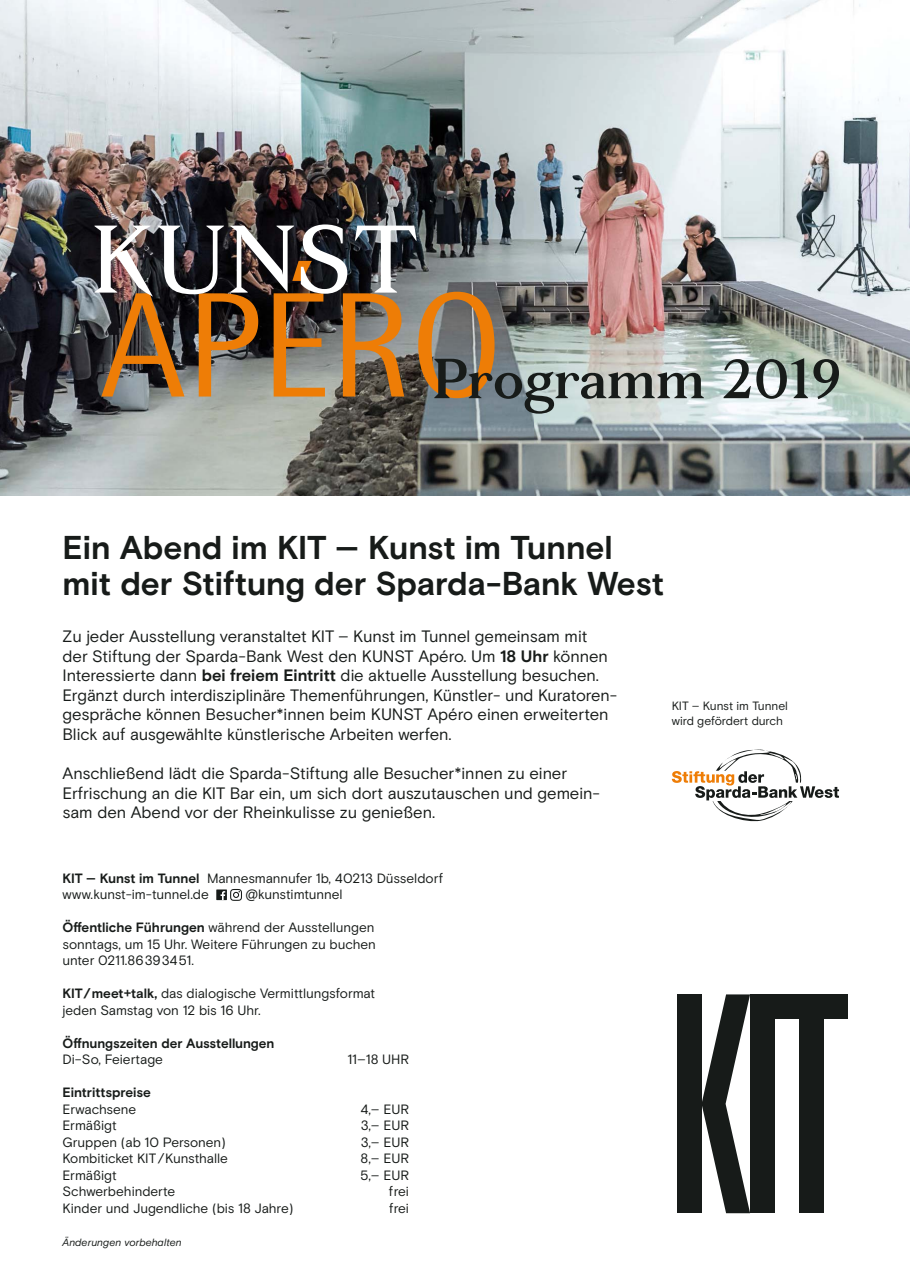
<style>
.page{position:relative;width:910px;height:1280px;background:#fff}
.page>*{position:absolute;margin:0;border:0;box-sizing:border-box;transform-origin:0 0}
.t1{font:93.75px "Fortescue";letter-spacing:.025em;color:#fff}
.t2{font:600 55.2px "Fortescue";color:#171b19}
.t3{font:700 33px/36px "Basis Grotesque";letter-spacing:-.005em;color:#171b19}
.t4{font:16.5px/19.5px "Basis Grotesque";letter-spacing:-.005em;color:#171b19}
.t5{font:13.5px/16.5px "Basis Grotesque";color:#171b19}
.t6{font:700 13.5px "Basis Grotesque";color:#171b19}
.t7{font:12px/15px "Basis Grotesque";letter-spacing:-.005em;color:#171b19}
.t8{font:italic 10.5px "Basis Grotesque";color:#171b19}
.s1{font-size:53.7px}
.s2{font-weight:700}
</style>
<div class="page">
<img style="left:0;top:0;width:910px;height:495px">
<svg style="left:101px;top:261px;width:394px;height:137px;background:#795e42"></svg>
<div style="left:216px;top:889px;width:11px;height:11px;background:#171b19"></div>
<svg style="left:221px;top:889px;width:21px;height:12px"></svg>
<svg style="left:672px;top:749px;width:167px;height:73px"></svg>
<div style="left:677px;top:994px;width:24px;height:219px;background:#171b19"></div>
<div style="left:750px;top:994px;width:24px;height:219px;background:#171b19"></div>
<div style="left:799px;top:994px;width:24px;height:219px;background:#171b19"></div>
<div style="left:750px;top:994px;width:97px;height:24px;background:#171b19"></div>
<svg style="left:702px;top:994px;width:48px;height:219px"></svg>
<h1 class="t1" style="left:92px;top:222px;width:327px">KUNST</h1>
<h2 class="t2" style="left:433px;top:347px;width:411px">Programm <span class="s1">2019</span></h2>
<h3 class="t3" style="left:63px;top:533px;width:603px">Ein Abend im KIT – Kunst im Tunnel mit der Stiftung der Sparda-Bank West</h3>
<p class="t4" style="left:63px;top:629px;width:556px">Zu jeder Ausstellung veranstaltet KIT – Kunst im Tunnel gemeinsam mit<br>der Stiftung der Sparda-Bank West den KUNST Apéro. Um <span class="s2">18 Uhr</span> können Interessierte dann <span class="s2">bei freiem Eintritt</span> die aktuelle Ausstellung besuchen.<br>Ergänzt durch interdisziplinäre Themenführungen, Künstler- und Kuratoren&shy;gespräche können Besucher*innen beim KUNST Apéro einen erweiterten Blick auf ausgewählte künstlerische Arbeiten werfen.</p>
<p class="t4" style="left:63px;top:765px;width:539px">Anschließend lädt die Sparda-Stiftung alle Besucher*innen zu einer<br>Erfrischung an die KIT Bar ein, um sich dort auszutauschen und gemein&shy;sam den Abend vor der Rheinkulisse zu genießen.</p>
<p class="t7" style="left:672px;top:699px;width:118px">KIT – Kunst im Tunnel wird gefördert durch</p>
<p class="t5" style="left:63px;top:871px;width:382px"><span class="s2">KIT – Kunst im Tunnel</span> Mannesmannufer 1b, 40213 Düsseldorf www.kunst-im-tunnel.de</p>
<p class="t5" style="left:245px;top:888px;width:99px">@kunstimtunnel</p>
<p class="t5" style="left:63px;top:921px;width:315px;text-align:justify"><span class="s2">Öffentliche Führungen</span> während der Ausstellungen sonntags, um 15 Uhr. Weitere Führungen zu buchen unter 0211.86393451.</p>
<p class="t5" style="left:63px;top:987px;width:314px"><span class="s2">KIT / meet+talk,</span> das dialogische Vermittlungsformat jeden Samstag von 12 bis 16 Uhr.</p>
<p class="t6" style="left:63px;top:1038px;width:214px">Öffnungszeiten der Ausstellungen</p>
<p class="t5" style="left:63px;top:1053px;width:102px">Di–So, Feiertage</p>
<p class="t5" style="left:347px;top:1053px;width:63px">11–18 UHR</p>
<p class="t6" style="left:63px;top:1088px;width:90px">Eintrittspreise</p>
<p class="t5" style="left:63px;top:1102px;width:75px">Erwachsene</p>
<p class="t5" style="left:360px;top:1102px;width:50px">4,– EUR</p>
<p class="t5" style="left:63px;top:1119px;width:56px">Ermäßigt</p>
<p class="t5" style="left:361px;top:1119px;width:50px">3,– EUR</p>
<p class="t5" style="left:63px;top:1135px;width:165px">Gruppen (ab 10 Personen)</p>
<p class="t5" style="left:361px;top:1135px;width:50px">3,– EUR</p>
<p class="t5" style="left:63px;top:1152px;width:167px">Kombiticket KIT / Kunsthalle</p>
<p class="t5" style="left:361px;top:1152px;width:50px">8,– EUR</p>
<p class="t5" style="left:63px;top:1168px;width:56px">Ermäßigt</p>
<p class="t5" style="left:361px;top:1168px;width:50px">5,– EUR</p>
<p class="t5" style="left:63px;top:1185px;width:114px">Schwerbehinderte</p>
<p class="t5" style="left:389px;top:1185px;width:22px">frei</p>
<p class="t5" style="left:63px;top:1201px;width:232px">Kinder und Jugendliche (bis 18 Jahre)</p>
<p class="t5" style="left:389px;top:1201px;width:21px">frei</p>
<p class="t8" style="left:63px;top:1238px;width:121px">Änderungen vorbehalten</p>
</div>
